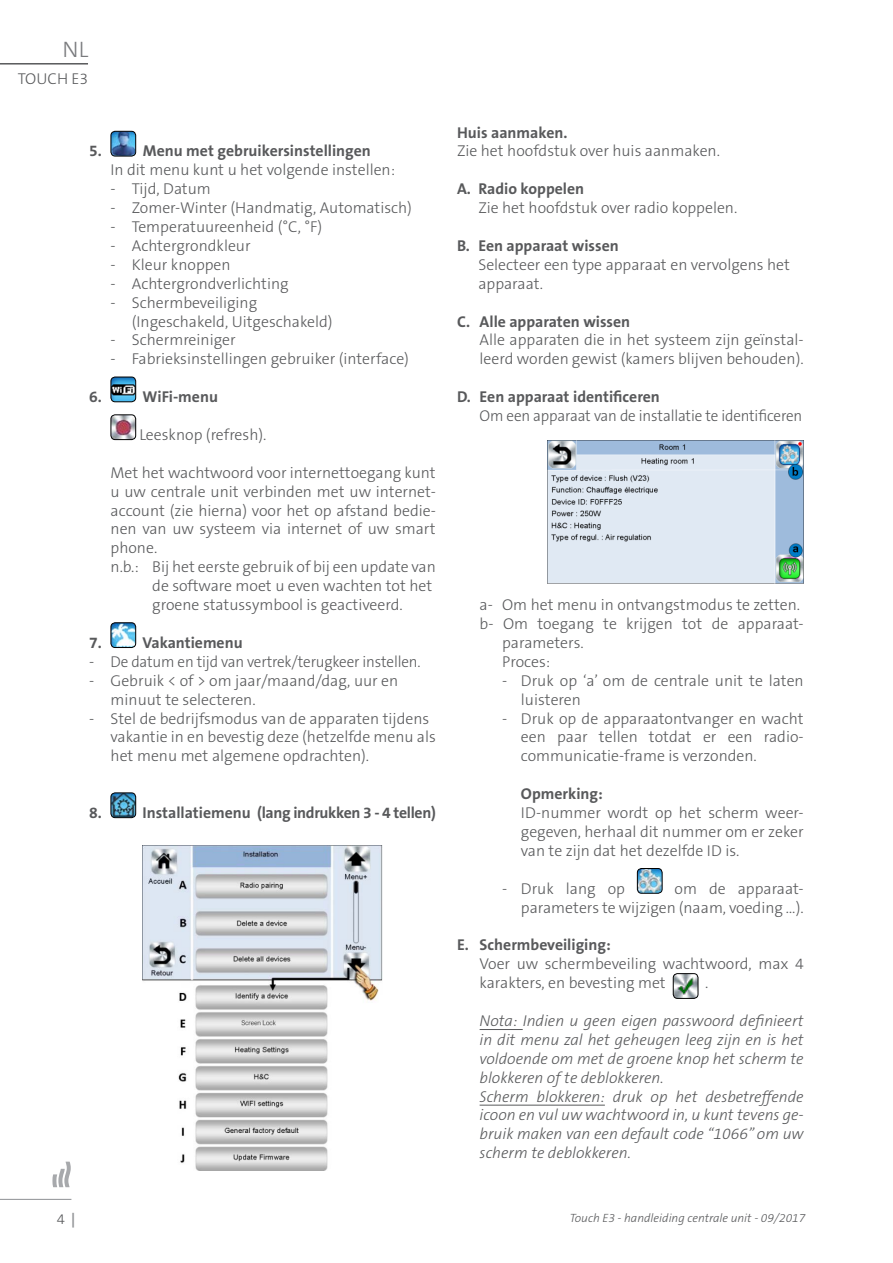
<style>
.page{position:relative;width:893px;height:1263px;background:#fff}
.page>*{position:absolute;margin:0;border:0;box-sizing:border-box;transform-origin:0 0}
.t1{font:300 22.5px "The Sans B3";color:#797a7d}
.t2{font:300 15.75px/18.9px "The Sans B3";color:#58595b}
.t3{font:italic 300 15.75px/18.9px "The Sans B3";color:#58595b}
.t4{font:700 15.75px "The Sans B7";color:#58595b}
.t5{font:300 15.75px "The Sans B3";color:#58595b;scale:.96 1}
.t6{font:700 15.75px "The Sans B7";letter-spacing:-.02em;color:#58595b}
.t7{font:300 14.7px "The Sans B3";color:#58595b}
.t8{font:italic 300 12px "The Sans B3";color:#58595b}
.s1{font-family:"The Sans B7";font-weight:700;color:#939598}
</style>
<div class="page">
<hr style="left:0;top:1199px;width:71px;height:1px;background:#939598">
<svg style="left:52px;top:1161px;width:19px;height:26px"></svg>
<hr style="left:0;top:63px;width:88px;height:2px;background:#58595b">
<img style="left:111px;top:131px;width:25px;height:25px">
<div style="left:111px;top:131px;width:25px;height:25px;border:1px solid #000;border-radius:4px"></div>
<img style="left:111px;top:377px;width:25px;height:25px">
<div style="left:111px;top:377px;width:25px;height:25px;border:1px solid #000;border-radius:4px"></div>
<img style="left:111px;top:415px;width:25px;height:25px">
<div style="left:111px;top:414px;width:25px;height:26px;border:1px solid #000;border-radius:4px"></div>
<img style="left:111px;top:623px;width:25px;height:24px">
<div style="left:111px;top:622px;width:25px;height:26px;border:1px solid #000;border-radius:4px"></div>
<img style="left:111px;top:793px;width:25px;height:25px">
<div style="left:111px;top:792px;width:25px;height:26px;border:1px solid #000;border-radius:4px"></div>
<img style="left:143px;top:845px;width:240px;height:325px">
<hr style="left:480px;top:1029px;width:43px;height:1px;background:#58595b">
<hr style="left:480px;top:1105px;width:125px;height:1px;background:#58595b">
<img style="left:548px;top:440px;width:256px;height:143px">
<img style="left:637px;top:868px;width:25px;height:25px">
<div style="left:637px;top:868px;width:25px;height:26px;border:1px solid #000;border-radius:4px"></div>
<img style="left:673px;top:974px;width:25px;height:24px">
<div style="left:673px;top:973px;width:25px;height:26px;border:1px solid #000;border-radius:4px"></div>
<h1 class="t1" style="left:63px;top:38px;width:27px">NL</h1>
<p class="t2" style="left:18px;top:70px;width:72px">TOUCH E3</p>
<p class="t4" style="left:89px;top:143px;width:14px">5.</p>
<p class="t4" style="left:143px;top:143px;width:229px">Menu met gebruikersinstellingen</p>
<p class="t2" style="left:111px;top:162px;width:286px">In dit menu kunt u het volgende instellen:</p>
<p class="t2" style="left:111px;top:180px;width:102px">- Tijd, Datum</p>
<p class="t2" style="left:111px;top:199px;width:303px">- Zomer-Winter (Handmatig, Automatisch)</p>
<p class="t2" style="left:111px;top:218px;width:213px">- Temperatuureenheid (°C, °F)</p>
<p class="t2" style="left:111px;top:237px;width:142px">- Achtergrondkleur</p>
<p class="t2" style="left:111px;top:256px;width:122px">- Kleur knoppen</p>
<p class="t2" style="left:111px;top:275px;width:180px">- Achtergrondverlichting</p>
<p class="t2" style="left:132px;top:294px;width:202px;text-indent:-21px">- Schermbeveiliging (Ingeschakeld, Uitgeschakeld)</p>
<p class="t2" style="left:111px;top:332px;width:127px">- Schermreiniger</p>
<p class="t2" style="left:111px;top:351px;width:300px">- Fabrieksinstellingen gebruiker (interface)</p>
<p class="t4" style="left:89px;top:389px;width:14px">6.</p>
<p class="t4" style="left:143px;top:389px;width:77px">WiFi-menu</p>
<p class="t2" style="left:139px;top:426px;width:128px">Leesknop (refresh).</p>
<p class="t2" style="left:111px;top:464px;width:327px">Met het wachtwoord voor internettoegang kunt</p>
<p class="t2" style="left:111px;top:483px;width:327px">u uw centrale unit verbinden met uw internet-</p>
<p class="t2" style="left:111px;top:502px;width:327px">account (zie hierna) voor het op afstand bedie-</p>
<p class="t2" style="left:111px;top:521px;width:327px">nen van uw systeem via internet of uw smart</p>
<p class="t2" style="left:111px;top:540px;width:48px">phone.</p>
<p class="t2" style="left:111px;top:558px;width:327px">n.b.: Bij het eerste gebruik of bij een update van</p>
<p class="t2" style="left:152px;top:577px;width:281px">de software moet u even wachten tot het</p>
<p class="t2" style="left:152px;top:596px;width:252px">groene statussymbool is geactiveerd.</p>
<p class="t4" style="left:89px;top:634px;width:14px">7.</p>
<p class="t4" style="left:143px;top:634px;width:102px">Vakantiemenu</p>
<p class="t2" style="left:89px;top:653px;width:333px">- De datum en tijd van vertrek/terugkeer instellen.</p>
<p class="t2" style="left:111px;top:672px;width:289px;text-indent:-21px">- Gebruik &lt; of &gt; om jaar/maand/dag, uur en minuut te selecteren.</p>
<p class="t2" style="left:111px;top:710px;width:327px;text-indent:-21px">- Stel de bedrijfsmodus van de apparaten tijdens vakantie in en bevestig deze (hetzelfde menu als het menu met algemene opdrachten).</p>
<p class="t4" style="left:89px;top:804px;width:14px">8.</p>
<p class="t6" style="left:142px;top:804px;width:295px">Installatiemenu (lang indrukken 3 - 4 tellen)</p>
<p class="t4" style="left:457px;top:124px;width:112px">Huis aanmaken.</p>
<p class="t2" style="left:457px;top:143px;width:264px">Zie het hoofdstuk over huis aanmaken.</p>
<p class="t4" style="left:457px;top:181px;width:129px">A. Radio koppelen</p>
<p class="t2" style="left:478px;top:199px;width:260px">Zie het hoofdstuk over radio koppelen.</p>
<p class="t4" style="left:457px;top:237px;width:163px">B. Een apparaat wissen</p>
<p class="t2" style="left:478px;top:256px;width:313px">Selecteer een type apparaat en vervolgens het apparaat.</p>
<p class="t4" style="left:457px;top:313px;width:175px">C. Alle apparaten wissen</p>
<p class="t2" style="left:480px;top:332px;width:326px">Alle apparaten die in het systeem zijn geïnstal&shy;leerd worden gewist (kamers blijven behouden).</p>
<p class="t4" style="left:457px;top:389px;width:204px">D. Een apparaat identificeren</p>
<p class="t5" style="left:480px;top:408px;width:337px">Om een apparaat van de installatie te identificeren</p>
<p class="t2" style="left:480px;top:596px;width:322px">a- Om het menu in ontvangstmodus te zetten.</p>
<p class="t2" style="left:480px;top:615px;width:326px">b- Om toegang te krijgen tot de apparaat-</p>
<p class="t2" style="left:502px;top:634px;width:83px">parameters.</p>
<p class="t2" style="left:502px;top:653px;width:50px">Proces:</p>
<p class="t2" style="left:521px;top:672px;width:284px;text-indent:-19px">- Druk op ‘a’ om de centrale unit te laten luisteren</p>
<p class="t2" style="left:521px;top:710px;width:284px;text-align:justify;text-indent:-19px">- Druk op de apparaatontvanger en wacht een paar tellen totdat er een radio&shy;communicatie-frame is verzonden.</p>
<p class="t4" style="left:521px;top:785px;width:83px">Opmerking:</p>
<p class="t2" style="left:521px;top:804px;width:284px;text-align:justify">ID-nummer wordt op het scherm weer&shy;gegeven, herhaal dit nummer om er zeker van te zijn dat het dezelfde ID is.</p>
<p class="t2" style="left:502px;top:880px;width:124px">- Druk lang op</p>
<p class="t2" style="left:521px;top:880px;width:284px;text-align:right">om de apparaat-<br>parameters te wijzigen (naam, voeding …).</p>
<p class="t4" style="left:457px;top:937px;width:155px">E. Schermbeveiliging:</p>
<p class="t2" style="left:480px;top:955px;width:326px">Voer uw schermbeveiling wachtwoord, max 4 karakters, en bevesting met</p>
<p class="t2" style="left:705px;top:974px;width:5px">.</p>
<p class="t3" style="left:480px;top:1012px;width:326px">Nota: Indien u geen eigen passwoord definieert in dit menu zal het geheugen leeg zijn en is het voldoende om met de groene knop het scherm te blokkeren of te deblokkeren.<br>Scherm blokkeren: druk op het desbetreffende icoon en vul uw wachtwoord in, u kunt tevens ge&shy;bruik maken van een default code “1066” om uw scherm te deblokkeren.</p>
<p class="t7" style="left:57px;top:1211px;width:20px">4 <span class="s1">|</span></p>
<p class="t8" style="left:570px;top:1212px;width:237px">Touch E3 - handleiding centrale unit - 09/2017</p>
</div>
